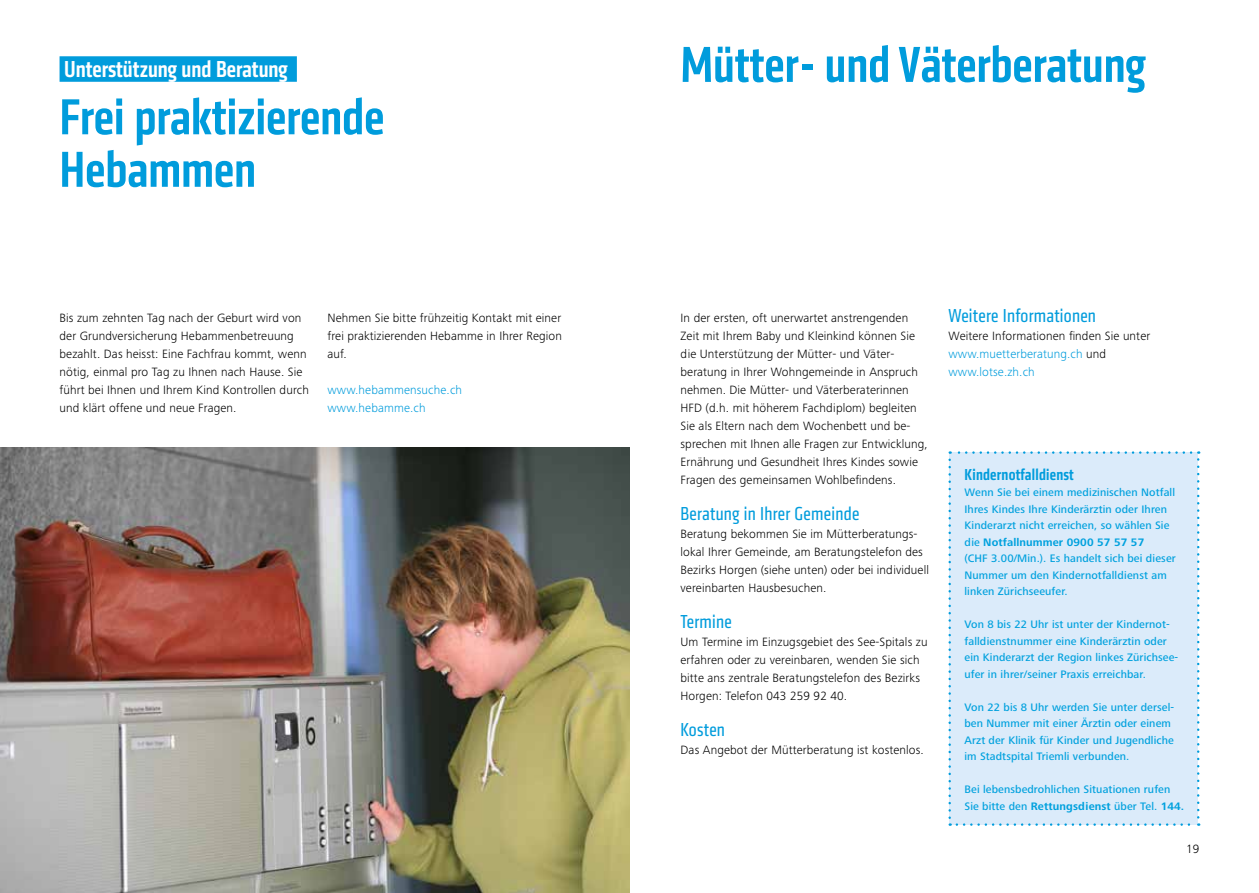
<style>
.page{position:relative;width:1259px;height:893px;background:#fff}
.page>*{position:absolute;margin:0;border:0;box-sizing:border-box;transform-origin:0 0}
.t1{font:500 52.5px/52.5px "Klavika Condensed";color:#009cdc}
.t2{font:500 24px "Klavika Condensed";color:#fff}
.t3{font:19.5px "Klavika Condensed";letter-spacing:.015em;color:#009cdc}
.t4{font:500 16.5px "Klavika Condensed";letter-spacing:.015em;color:#009cdc}
.t5{font:300 12.45px/18px "Frutiger Next Pro";letter-spacing:.01em;color:#000}
.t6{font:300 12.45px/18px "Frutiger Next Pro";letter-spacing:.01em;color:#009cdc}
.t7{font:500 11.25px/16.5px "Frutiger Next Pro";letter-spacing:.01em;color:#00a1de}
.s1{color:#009cdc}
.s2{font-weight:700}
</style>
<div class="page">
<img style="left:0;top:448px;width:629px;height:445px">
<div style="left:60px;top:56px;width:237px;height:26px;background:#009cdc"></div>
<div style="left:948px;top:451px;width:251px;height:375px;background:#dbebfa"></div>
<h2 class="t2" style="left:64px;top:54px;width:225px">Unterstützung und Beratung</h2>
<h1 class="t1" style="left:60px;top:91px;width:326px">Frei praktizierende<br>Hebammen</h1>
<p class="t5" style="left:60px;top:308px;width:251px">Bis zum zehnten Tag nach der Geburt wird von der Grundversicherung Hebammenbetreuung bezahlt. Das heisst: Eine Fachfrau kommt, wenn nötig, einmal pro Tag zu Ihnen nach Hause. Sie führt bei Ihnen und Ihrem Kind Kontrollen durch und klärt offene und neue Fragen.</p>
<p class="t5" style="left:327px;top:308px;width:236px;text-align:justify">Nehmen Sie bitte frühzeitig Kontakt mit einer frei praktizierenden Hebamme in Ihrer Region auf.</p>
<p class="t6" style="left:327px;top:380px;width:136px">www.hebammensuche.ch www.hebamme.ch</p>
<h1 class="t1" style="left:680px;top:38px;width:466px">Mütter- und Väterberatung</h1>
<p class="t5" style="left:680px;top:308px;width:249px">In der ersten, oft unerwartet anstrengenden Zeit mit Ihrem Baby und Kleinkind können Sie die Unterstützung der Mütter- und Väter&shy;beratung in Ihrer Wohngemeinde in Anspruch nehmen. Die Mütter- und Väterberaterinnen HFD (d.h. mit höherem Fachdiplom) begleiten Sie als Eltern nach dem Wochenbett und be&shy;sprechen mit Ihnen alle Fragen zur Entwicklung, Ernährung und Gesundheit Ihres Kindes sowie Fragen des gemeinsamen Wohlbefindens.</p>
<h3 class="t3" style="left:680px;top:502px;width:180px">Beratung in Ihrer Gemeinde</h3>
<p class="t5" style="left:680px;top:524px;width:250px">Beratung bekommen Sie im Mütterberatungs&shy;lokal Ihrer Gemeinde, am Beratungstelefon des Bezirks Horgen (siehe unten) oder bei individuell vereinbarten Hausbesuchen.</p>
<h3 class="t3" style="left:680px;top:610px;width:53px">Termine</h3>
<p class="t5" style="left:680px;top:632px;width:248px">Um Termine im Einzugsgebiet des See-Spitals zu erfahren oder zu vereinbaren, wenden Sie sich bitte ans zentrale Beratungstelefon des Bezirks Horgen: Telefon 043 259 92 40.</p>
<h3 class="t3" style="left:680px;top:718px;width:46px">Kosten</h3>
<p class="t5" style="left:680px;top:740px;width:245px">Das Angebot der Mütterberatung ist kostenlos.</p>
<h3 class="t3" style="left:948px;top:304px;width:149px">Weitere Informationen</h3>
<p class="t5" style="left:948px;top:326px;width:203px">Weitere Informationen finden Sie unter <span class="s1">www.muetterberatung.ch</span> und <span class="s1">www.lotse.zh.ch</span></p>
<h3 class="t4" style="left:964px;top:464px;width:111px">Kindernotfalldienst</h3>
<p class="t7" style="left:964px;top:484px;width:213px">Wenn Sie bei einem medizinischen Notfall Ihres Kindes Ihre Kinderärztin oder Ihren Kinderarzt nicht erreichen, so wählen Sie die <span class="s2">Notfallnummer 0900 57 57 57<br></span>(CHF 3.00/Min.). Es handelt sich bei dieser Nummer um den Kindernotfalldienst am linken Zürichseeufer.</p>
<p class="t7" style="left:964px;top:616px;width:215px">Von 8 bis 22 Uhr ist unter der Kindernot&shy;falldienstnummer eine Kinderärztin oder ein Kinderarzt der Region linkes Zürichsee&shy;ufer in ihrer/seiner Praxis erreichbar.</p>
<p class="t7" style="left:964px;top:699px;width:211px">Von 22 bis 8 Uhr werden Sie unter dersel&shy;ben Nummer mit einer Ärztin oder einem Arzt der Klinik für Kinder und Jugendliche im Stadtspital Triemli verbunden.</p>
<p class="t7" style="left:964px;top:781px;width:221px">Bei lebensbedrohlichen Situationen rufen<br>Sie bitte den <span class="s2">Rettungsdienst</span> über Tel. <span class="s2">144.</span></p>
<p class="t5" style="left:1186px;top:839px;width:15px">19</p>
</div>
